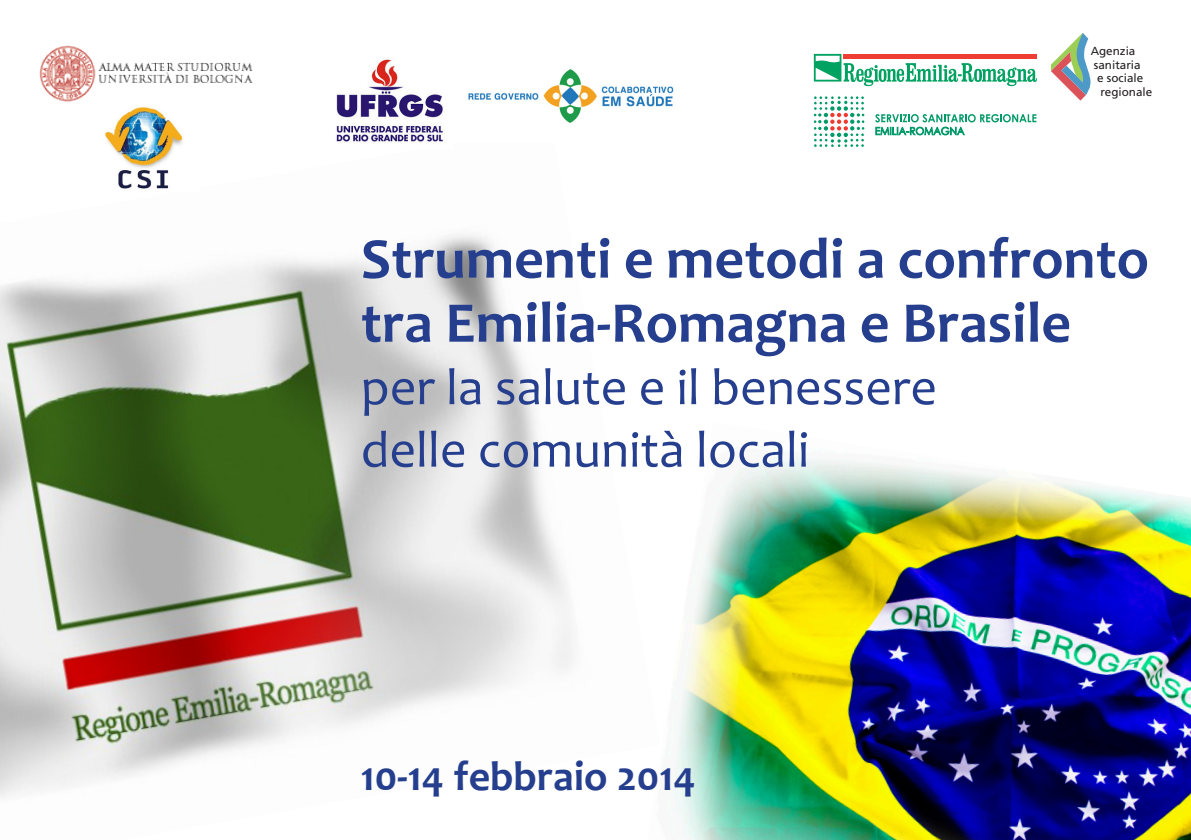
<style>
.page{position:relative;width:1191px;height:840px;background:#fff}
.page>*{position:absolute;margin:0;border:0;box-sizing:border-box;transform-origin:0 0}
.t1{font:700 58px/64px "Candara";color:#253f8e}
.t2{font:52px/62.4px "Candara";color:#253f8e}
.t3{font:700 42px "Candara";color:#253f8e}
.t4{font:11.6px "Frutiger LT Std";color:#231f20}
</style>
<div class="page">
<img style="left:0;top:234px;width:574px;height:564px">
<img style="left:673px;top:457px;width:518px;height:382px">
<svg style="left:814px;top:54px;width:223px;height:32px"></svg>
<svg style="left:814px;top:96px;width:50px;height:51px"></svg>
<svg style="left:875px;top:114px;width:161px;height:21px"></svg>
<svg style="left:1051px;top:33px;width:40px;height:68px"></svg>
<img style="left:336px;top:58px;width:109px;height:85px">
<img style="left:468px;top:69px;width:206px;height:54px">
<img style="left:40px;top:45px;width:213px;height:57px">
<img style="left:104px;top:107px;width:79px;height:82px">
<p class="t4" style="left:1090px;top:44px;width:46px">Agenzia</p>
<p class="t4" style="left:1094px;top:58px;width:48px">sanitaria</p>
<p class="t4" style="left:1097px;top:71px;width:48px">e sociale</p>
<p class="t4" style="left:1100px;top:85px;width:53px">regionale</p>
<p class="t1" style="left:361px;top:226px;width:789px">Strumenti e metodi a confronto tra Emilia-Romagna e Brasile</p>
<p class="t2" style="left:361px;top:355px;width:578px">per la salute e il benessere delle comunità locali</p>
<p class="t3" style="left:361px;top:749px;width:337px">10-14 febbraio 2014</p>
</div>
